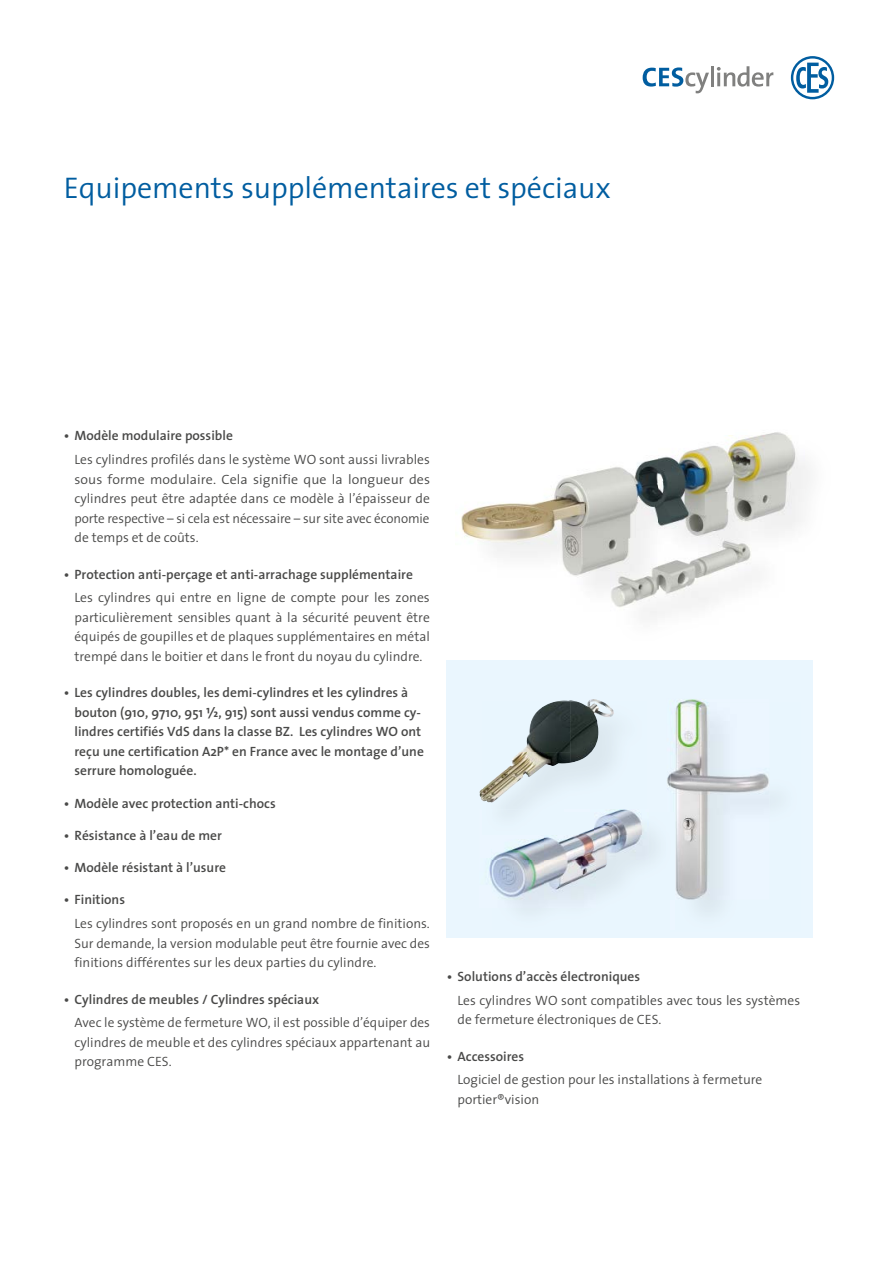
<style>
.page{position:relative;width:881px;height:1263px;background:#fff}
.page>*{position:absolute;margin:0;border:0;box-sizing:border-box;transform-origin:0 0}
.t1{font:300 30px "The Sans";letter-spacing:-.005em;color:#005da0}
.t2{font:300 13.5px/19.5px "The Sans";color:#494948;text-align:justify}
.t3{font:600 13.5px/19.5px "The Sans";color:#494948}
.s1{font-family:"The Sans Semi Bold Expert";font-weight:400}
</style>
<div class="page">
<svg style="left:642px;top:67px;width:66px;height:26px"></svg>
<hr style="left:710px;top:66px;width:3px;height:20px;background:#80807f">
<svg style="left:716px;top:66px;width:57px;height:21px"></svg>
<svg style="left:790px;top:56px;width:43px;height:43px"></svg>
<img style="left:461px;top:514px;width:3px;height:19px">
<img style="left:464px;top:435px;width:340px;height:182px">
<div style="left:446px;top:660px;width:366px;height:278px;background:#eaf6fe"></div>
<img style="left:489px;top:859px;width:3px;height:23px">
<img style="left:492px;top:835px;width:104px;height:25px">
<img style="left:596px;top:820px;width:52px;height:40px">
<img style="left:492px;top:860px;width:156px;height:48px">
<img style="left:667px;top:699px;width:35px;height:88px">
<img style="left:670px;top:702px;width:99px;height:198px">
<img style="left:614px;top:809px;width:18px;height:3px">
<img style="left:494px;top:812px;width:152px;height:23px">
<img style="left:555px;top:699px;width:47px;height:3px">
<svg style="left:479px;top:789px;width:3px;height:11px"></svg>
<img style="left:520px;top:702px;width:50px;height:50px">
<img style="left:570px;top:702px;width:43px;height:61px">
<img style="left:482px;top:752px;width:88px;height:51px">
<h1 class="t1" style="left:64px;top:163px;width:548px">Equipements supplémentaires et spéciaux</h1>
<p class="t3" style="left:64px;top:426px;width:170px">• Modèle modulaire possible</p>
<p class="t2" style="left:74px;top:449px;width:357px">Les cylindres profilés dans le système WO sont aussi livrables sous forme modulaire. Cela signifie que la longueur des cylindres peut être adaptée dans ce modèle à l’épaisseur de porte respective – si cela est nécessaire – sur site avec économie de temps et de coûts.</p>
<p class="t3" style="left:64px;top:564px;width:350px">• Protection anti-perçage et anti-arrachage supplémentaire</p>
<p class="t2" style="left:74px;top:588px;width:357px">Les cylindres qui entre en ligne de compte pour les zones particulièrement sensibles quant à la sécurité peuvent être équipés de goupilles et de plaques supplémentaires en métal trempé dans le boitier et dans le front du noyau du cylindre.</p>
<p class="t3" style="left:74px;top:683px;width:351px;text-indent:-11px">• Les cylindres doubles, les demi-cylindres et les cylin dres à bouton (910, 9710, 951 <span class="s1">V</span>, 915) sont aussi vendus comme cy&shy;lindres certifiés VdS dans la classe BZ. Les cylindres WO ont reçu une certification A2P* en France avec le montage d’une serrure homologuée.</p>
<p class="t3" style="left:64px;top:793px;width:213px">• Modèle avec protection anti-chocs</p>
<p class="t3" style="left:64px;top:825px;width:159px">• Résistance à l’eau de mer</p>
<p class="t3" style="left:64px;top:857px;width:164px">• Modèle résistant à l’usure</p>
<p class="t3" style="left:64px;top:890px;width:63px">• Finitions</p>
<p class="t2" style="left:74px;top:913px;width:357px">Les cylindres sont proposés en un grand nombre de finitions.<br>Sur demande, la version modulable peut être fournie avec des finitions différentes sur les deux parties du cylindre.</p>
<p class="t3" style="left:64px;top:989px;width:257px">• Cylindres de meubles / Cylindres spéciaux</p>
<p class="t2" style="left:74px;top:1013px;width:357px">Avec le système de fermeture WO, il est possible d’équiper des cylindres de meuble et des cylindres spéciaux appartenant au programme CES.</p>
<p class="t3" style="left:446px;top:966px;width:195px">• Solutions d’accès électroniques</p>
<p class="t2" style="left:457px;top:990px;width:344px">Les cylindres WO sont compatibles avec tous les systèmes de fermeture électroniques de CES.</p>
<p class="t3" style="left:446px;top:1046px;width:79px">• Accessoires</p>
<p class="t2" style="left:457px;top:1069px;width:306px">Logiciel de gestion pour les installations à fermeture portier®vision</p>
</div>
